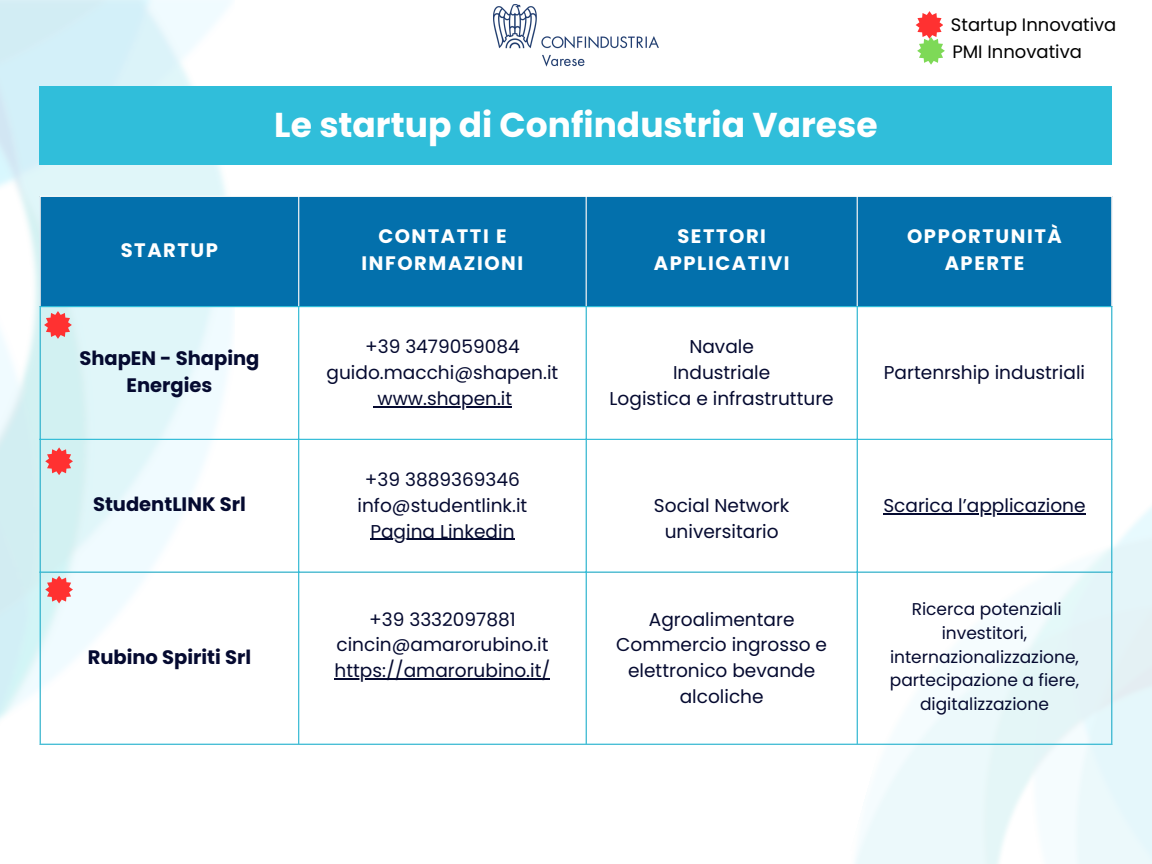
<style>
.page{position:relative;width:1152px;height:864px;background:#fff}
.page>*{position:absolute;margin:0;border:0;box-sizing:border-box;transform-origin:0 0}
.t1{font:700 34.5px "Poppins";color:#fff}
.t2{font:700 19.5px/27px "Poppins";letter-spacing:.08em;color:#fff;text-align:center}
.t3{font:700 19.5px/27px "Poppins";color:#050a30;text-align:center}
.t4{font:18.6px/25.8px "Poppins";color:#050a30;text-align:center}
.t5{font:18px/27px "Poppins";color:#000}
.t6{font:17.1px/23.7px "Poppins";color:#050a30;text-align:center}
</style>
<div class="page">
<img style="left:842px;top:432px;width:310px;height:432px">
<img style="left:0;top:0;width:234px;height:745px">
<div style="left:40px;top:86px;width:1072px;height:79px;background:#30beda"></div>
<div style="left:41px;top:197px;width:1070px;height:109px;background:#0370ac"></div>
<hr style="left:378px;top:406px;width:134px;height:1px;background:#050a30">
<hr style="left:370px;top:539px;width:145px;height:1px;background:#050a30">
<hr style="left:883px;top:513px;width:203px;height:1px;background:#050a30">
<hr style="left:335px;top:678px;width:215px;height:2px;background:#050a30">
<hr style="left:40px;top:197px;width:1px;height:109px;background:#fff">
<hr style="left:298px;top:197px;width:1px;height:109px;background:#fff">
<hr style="left:586px;top:197px;width:1px;height:109px;background:#fff">
<hr style="left:857px;top:197px;width:1px;height:109px;background:#fff">
<hr style="left:40px;top:196px;width:1072px;height:1px;background:#fff">
<hr style="left:40px;top:307px;width:1px;height:437px;background:#30beda">
<hr style="left:298px;top:307px;width:1px;height:437px;background:#30beda">
<hr style="left:586px;top:307px;width:1px;height:437px;background:#30beda">
<hr style="left:857px;top:307px;width:1px;height:437px;background:#30beda">
<hr style="left:1111px;top:307px;width:1px;height:437px;background:#30beda">
<hr style="left:40px;top:306px;width:1072px;height:1px;background:#30beda">
<hr style="left:40px;top:439px;width:1072px;height:1px;background:#30beda">
<hr style="left:40px;top:572px;width:1072px;height:1px;background:#30beda">
<hr style="left:40px;top:744px;width:1072px;height:1px;background:#30beda">
<img style="left:494px;top:4px;width:165px;height:63px">
<svg style="left:44px;top:311px;width:28px;height:28px"></svg>
<svg style="left:45px;top:447px;width:28px;height:28px"></svg>
<svg style="left:916px;top:11px;width:29px;height:54px"></svg>
<svg style="left:45px;top:576px;width:28px;height:27px"></svg>
<p class="t2" style="left:121px;top:236px;width:99px">STARTUP</p>
<h1 class="t1" style="left:274px;top:101px;width:605px">Le startup di Confindustria Varese</h1>
<p class="t5" style="left:951px;top:11px;width:167px">Startup Innovativa<br>PMI Innovativa</p>
<p class="t2" style="left:362px;top:223px;width:163px">CONTATTI E<br>INFORMAZIONI</p>
<p class="t2" style="left:654px;top:223px;width:137px">SETTORI<br>APPLICATIVI</p>
<p class="t2" style="left:907px;top:223px;width:156px">OPPORTUNITÀ<br>APERTE</p>
<p class="t3" style="left:79px;top:344px;width:182px">ShapEN - Shaping<br>Energies</p>
<p class="t4" style="left:327px;top:334px;width:233px">+39 3479059084 guido.macchi@shapen.it www.shapen.it</p>
<p class="t4" style="left:610px;top:334px;width:226px">Navale<br>Industriale<br>Logistica e infrastrutture</p>
<p class="t4" style="left:884px;top:360px;width:203px">Partenrship industriali</p>
<p class="t3" style="left:93px;top:490px;width:154px">StudentLINK Srl</p>
<p class="t3" style="left:88px;top:643px;width:165px">Rubino Spiriti Srl</p>
<p class="t4" style="left:358px;top:467px;width:171px">+39 3889369346 info@studentlink.it<br>Pagina Linkedin</p>
<p class="t4" style="left:654px;top:493px;width:137px">Social Network universitario</p>
<p class="t4" style="left:883px;top:493px;width:204px">Scarica l’applicazione</p>
<p class="t4" style="left:335px;top:606px;width:217px">+39 3332097881 cincin@amarorubino.it https://amarorubino.it/</p>
<p class="t4" style="left:616px;top:606px;width:212px">Agroalimentare<br>Commercio ingrosso e elettronico bevande alcoliche</p>
<p class="t6" style="left:890px;top:598px;width:191px">Ricerca potenziali investitori, internazionalizzazione, partecipazione a fiere, digitalizzazione</p>
</div>
